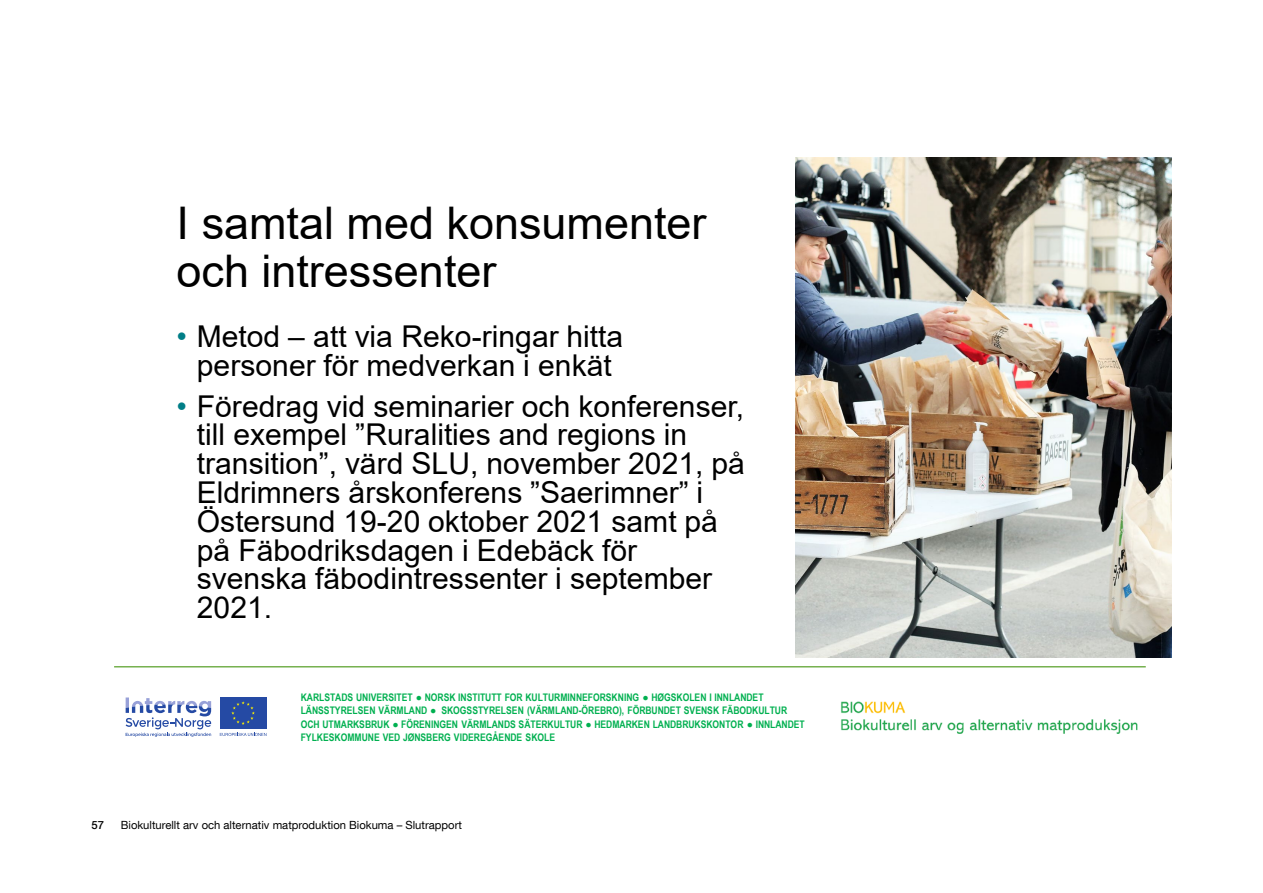
<style>
.page{position:relative;width:1263px;height:893px;background:#fff}
.page>*{position:absolute;margin:0;border:0;box-sizing:border-box;transform-origin:0 0}
.t1{font:45px/48.6px "Arial";color:#000}
.t2{font:30px/28.8px "Arial";color:#000;text-align:center}
.t3{font:11.25px "Helvetica Neue LT Com";color:#000}
.t4{font:500 11.25px "Helvetica Neue LT Com";color:#000}
.t5{font:700 10.5px/13.5px "Arial Narrow";letter-spacing:-.005em;color:#00b050}
.s1{color:#007e87}
.s2{font-family:"Arial"}
</style>
<div class="page">
<hr style="left:114px;top:666px;width:1032px;height:1px;background:#70ad47">
<div style="left:220px;top:697px;width:46px;height:32px;background:#254aa4"></div>
<svg style="left:231px;top:701px;width:24px;height:24px"></svg>
<svg style="left:220px;top:733px;width:46px;height:3px"></svg>
<svg style="left:126px;top:697px;width:85px;height:40px"></svg>
<img style="left:841px;top:701px;width:297px;height:33px">
<img style="left:795px;top:158px;width:376px;height:499px">
<h1 class="t1" style="left:176px;top:198px;width:531px">I samtal med konsumenter och intressenter</h1>
<p class="t2" style="left:176px;top:322px;width:448px"><span class="s1">•</span> Metod – att via Reko-ringar hitta personer för medverkan i enkät</p>
<p class="t2" style="left:197px;top:391px;width:549px;text-align:left;text-indent:-20px"><span class="s1">•</span> Föredrag vid seminarier och konferenser, till exempel ”Ruralities and regions in transition”, värd SLU, november 2021, på Eldrimners årskonferens ”Saerimner” i Östersund 19-20 oktober 2021 samt på på Fäbodriksdagen i Edebäck för svenska fäbodintressenter i september 2021.</p>
<p class="t5" style="left:301px;top:690px;width:505px">KARLSTADS UNIVERSITET <span class="s2">●</span> NORSK INSTITUTT FOR KULTURMINNEFORSKNING <span class="s2">●</span> HØGSKOLEN I INNLANDET LÄNSSTYRELSEN VÄRMLAND <span class="s2">●</span> SKOGSSTYRELSEN (VÄRMLAND-ÖREBRO), FÖRBUNDET SVENSK FÄBODKULTUR OCH UTMARKSBRUK <span class="s2">●</span> FÖRENINGEN VÄRMLANDS SÄTERKULTUR <span class="s2">●</span> HEDMARKEN LANDBRUKSKONTOR <span class="s2">●</span> INNLANDET FYLKESKOMMUNE VED JØNSBERG VIDEREGÅENDE SKOLE</p>
<p class="t4" style="left:91px;top:818px;width:14px">57</p>
<p class="t3" style="left:121px;top:818px;width:343px">Biokulturellt arv och alternativ matproduktion Biokuma – Slutrapport</p>
</div>
